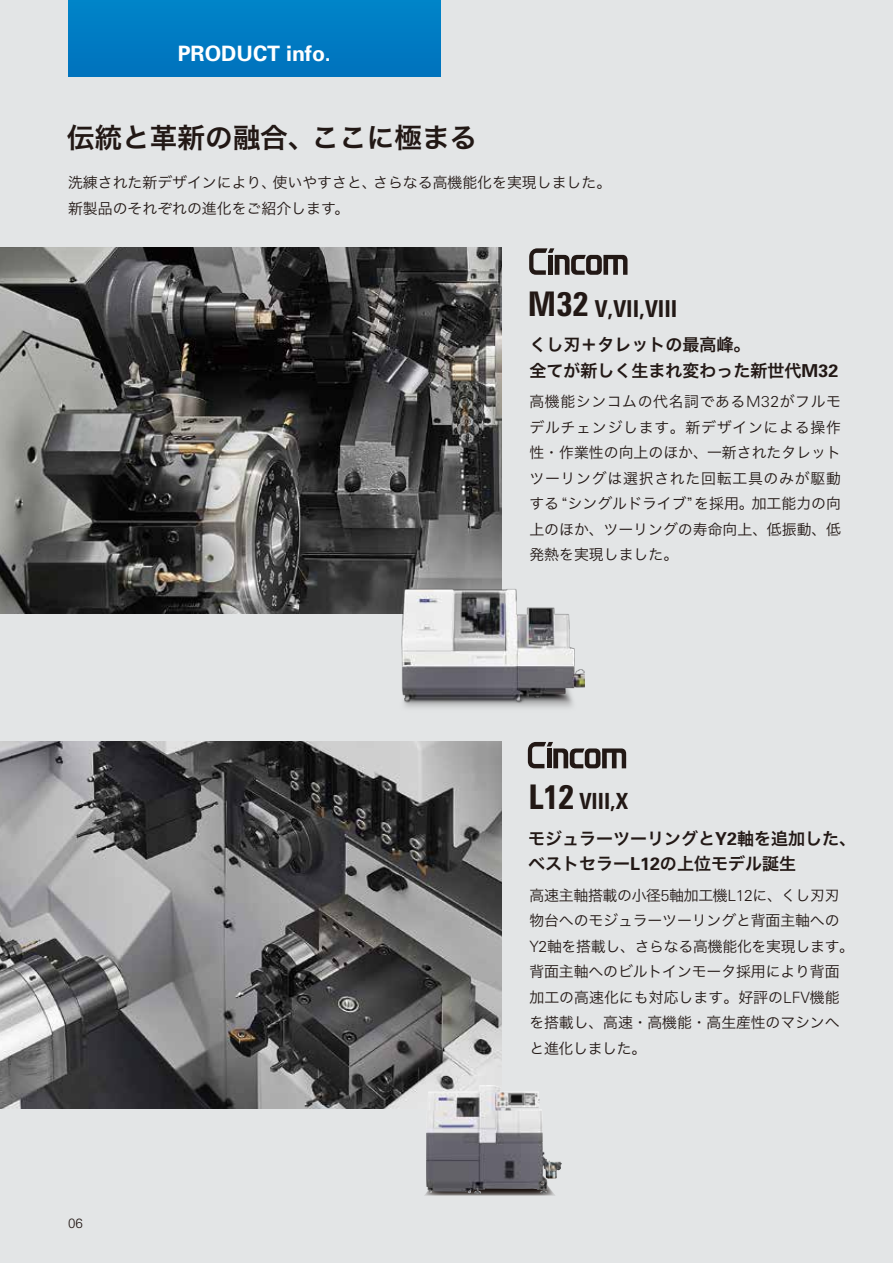
<style>
.page{position:relative;width:893px;height:1263px;background:#e3e5e6}
.page>*{position:absolute;margin:0;border:0;box-sizing:border-box;transform-origin:0 0}
.t1{font:27.6px "Hira Kaku Pro W6";color:#221815}
.t2{font:700 condensed 23.4px "Zurich BT";color:#221815}
.t3{font:700 condensed 22.35px "Zurich BT";color:#221815}
.t4{font:700 21.15px "Univers";color:#fff}
.t5{font:16.95px/25.5px "Hira Kaku Pro W6";color:#221815}
.t6{font:14.85px/25.5px "Hira Kaku Pro W3";color:#221815}
.t7{font:300 13.35px "Zurich BT";color:#221815}
.s1{font-size:34.05px}
.s2{font-family:"Univers";font-weight:700;font-size:17.85px}
.s3{font-family:"Zurich BT";font-weight:300;font-size:15.6px}
</style>
<div class="page">
<img style="left:0;top:247px;width:502px;height:367px">
<img style="left:0;top:742px;width:502px;height:366px">
<svg style="left:529px;top:248px;width:98px;height:27px"></svg>
<svg style="left:528px;top:742px;width:98px;height:26px"></svg>
<svg style="left:424px;top:1177px;width:132px;height:19px"></svg>
<img style="left:426px;top:1085px;width:111px;height:109px">
<img style="left:400px;top:587px;width:184px;height:121px">
<div style="left:68px;top:0;width:372px;height:77px;background:#007bc3"></div>
<h3 class="t4" style="left:178px;top:40px;width:155px">PRODUCT info.</h3>
<h1 class="t1" style="left:67px;top:112px;width:412px">伝統と革新の融合、ここに極まる</h1>
<p class="t6" style="left:68px;top:169px;width:545px">洗練された新デザインにより、使いやすさと、さらなる高機能化を実現しました。新製品のそれぞれの進化をご紹介します。</p>
<h2 class="t2" style="left:528px;top:294px;width:151px"><span class="s1">M32</span> V,VII,VIII</h2>
<p class="t5" style="left:529px;top:332px;width:310px">くし刃＋タレットの最高峰。<br>全てが新しく生まれ変わった新世代<span class="s2">M32</span></p>
<p class="t6" style="left:529px;top:388px;width:313px;text-align:justify">高機能シンコムの代名詞である<span class="s3">M32</span>がフルモデルチェンジします。新デザインによる操作性・作業性の向上のほか、一新されたタレットツーリングは選択された回転工具のみが駆動する “シングルドライブ”を採用。加工能力の向上のほか、ツーリングの寿命向上、低振動、低発熱を実現しました。</p>
<h3 class="t3" style="left:528px;top:788px;width:101px"><span class="s1">L12</span> VIII,X</h3>
<p class="t5" style="left:528px;top:825px;width:329px">モジュラーツーリングと<span class="s2">Y2</span>軸を追加した、ベストセラー<span class="s2">L12</span>の上位モデル誕生</p>
<p class="t7" style="left:68px;top:1215px;width:16px">06</p>
<p class="t6" style="left:529px;top:881px;width:326px">高速主軸搭載の小径<span class="s3">5</span>軸加工機<span class="s3">L12</span>に、くし刃刃物台へのモジュラーツーリングと背面主軸への<br><span class="s3">Y2</span>軸を搭載し、さらなる高機能化を実現します。背面主軸へのビルトインモータ採用により背面加工の高速化にも対応します。好評の<span class="s3">LFV</span>機能を搭載し、高速・高機能・高生産性のマシンへと進化しました。</p>
</div>
